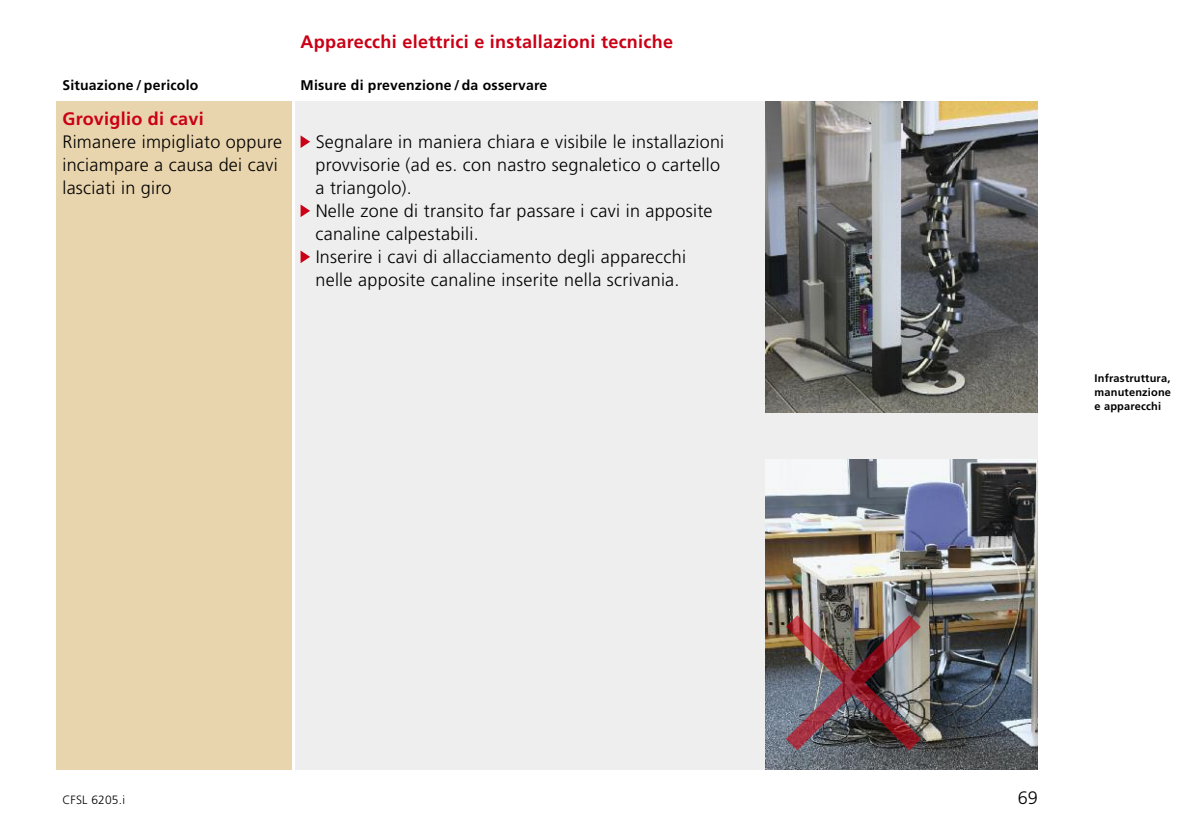
<style>
.page{position:relative;width:1191px;height:840px;background:#fff}
.page>*{position:absolute;margin:0;border:0;box-sizing:border-box;transform-origin:0 0}
.t1{font:300 18px/23px "Frutiger";letter-spacing:.015em;color:#000}
.t2{font:700 18px "Frutiger";letter-spacing:.015em;color:#ca0016}
.t3{font:700 14px "Frutiger";letter-spacing:.015em;color:#000}
.t4{font:300 12px "Frutiger";letter-spacing:.015em;color:#000}
.t5{font:700 11px/14px "Frutiger";letter-spacing:.015em;color:#000;text-align:justify}
</style>
<div class="page">
<div style="left:57px;top:102px;width:235px;height:667px;background:#e9d5ad"></div>
<div style="left:295px;top:102px;width:742px;height:667px;background:#eee"></div>
<img style="left:765px;top:102px;width:272px;height:310px">
<img style="left:765px;top:459px;width:272px;height:310px">
<svg style="left:300px;top:250px;width:10px;height:13px"></svg>
<svg style="left:300px;top:204px;width:10px;height:13px"></svg>
<svg style="left:300px;top:135px;width:10px;height:13px"></svg>
<img style="left:786px;top:615px;width:134px;height:134px">
<p class="t2" style="left:300px;top:34px;width:374px">Apparecchi elettrici e installazioni tecniche</p>
<p class="t3" style="left:62px;top:80px;width:137px">Situazione / pericolo</p>
<p class="t2" style="left:62px;top:111px;width:143px">Groviglio di cavi</p>
<p class="t1" style="left:62px;top:131px;width:221px">Rimanere impigliato oppure inciampare a causa dei cavi lasciati in giro</p>
<p class="t1" style="left:315px;top:131px;width:410px">Segnalare in maniera chiara e visibile le installazioni provvisorie (ad es. con nastro segnaletico o cartello a triangolo).<br>Nelle zone di transito far passare i cavi in apposite canaline calpestabili.<br>Inserire i cavi di allacciamento degli apparecchi nelle apposite canaline inserite nella scrivania.</p>
<p class="t3" style="left:300px;top:80px;width:248px">Misure di prevenzione / da osservare</p>
<p class="t5" style="left:1094px;top:372px;width:78px">Infrastruttura, manutenzione e apparecchi</p>
<p class="t4" style="left:62px;top:794px;width:64px">CFSL 6205.i</p>
<p class="t1" style="left:1018px;top:787px;width:21px">69</p>
</div>
